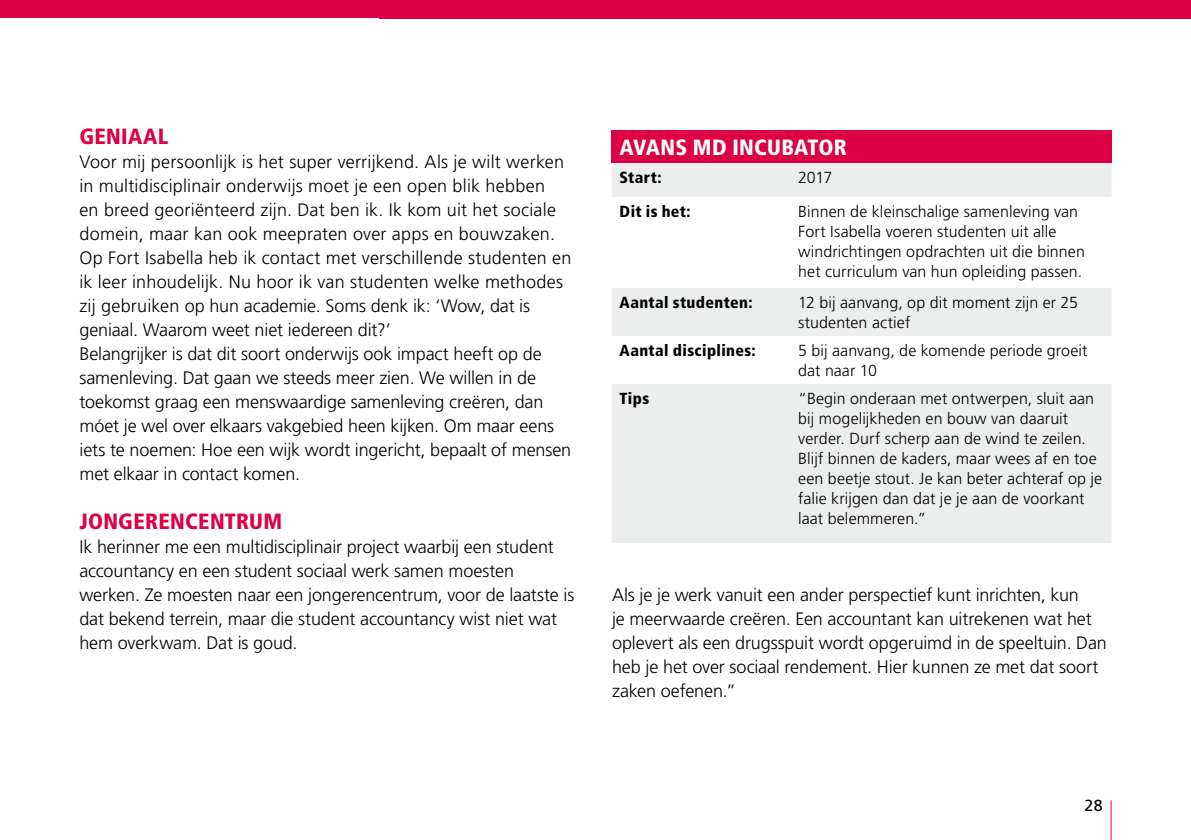
<style>
.page{position:relative;width:1191px;height:840px;background:#fff}
.page>*{position:absolute;margin:0;border:0;box-sizing:border-box;transform-origin:0 0}
.t1{font:900 condensed 22px "Frutiger LT Std";letter-spacing:.015em;color:#dc0046}
.t2{font:900 condensed 22px "Frutiger LT Std";letter-spacing:.01em;color:#fff}
.t3{font:300 18px/24px "Frutiger LT Std";letter-spacing:-.005em;color:#000}
.t4{font:300 16px/20px "Frutiger LT Std";letter-spacing:.005em;color:#000}
.t5{font:900 condensed 16px "Frutiger LT Std";letter-spacing:.025em;color:#000}
.t6{font:16px "Frutiger LT Std";color:#000}
</style>
<div class="page">
<div style="left:0;top:0;width:1191px;height:18px;background:#dc0046"></div>
<hr style="left:1110px;top:799px;width:1px;height:40px;background:#dc0046">
<div style="left:611px;top:130px;width:500px;height:33px;background:#dc0046"></div>
<div style="left:612px;top:163px;width:499px;height:379px;background:#eceded"></div>
<svg style="left:612px;top:197px;width:499px;height:187px"></svg>
<p class="t1" style="left:79px;top:123px;width:91px">GENIAAL</p>
<p class="t3" style="left:79px;top:150px;width:493px">Voor mij persoonlijk is het super verrijkend. Als je wilt werken in multidisciplinair onderwijs moet je een open blik hebben<br>en breed georiënteerd zijn. Dat ben ik. Ik kom uit het sociale domein, maar kan ook meepraten over apps en bouwzaken.<br>Op Fort Isabella heb ik contact met verschillende studenten en ik leer inhoudelijk. Nu hoor ik van studenten welke methodes zij gebruiken op hun academie. Soms denk ik: ‘Wow, dat is geniaal. Waarom weet niet iedereen dit?’<br>Belangrijker is dat dit soort onderwijs ook impact heeft op de samenleving. Dat gaan we steeds meer zien. We willen in de toekomst graag een menswaardige samenleving creëren, dan móet je wel over elkaars vakgebied heen kijken. Om maar eens iets te noemen: Hoe een wijk wordt ingericht, bepaalt of mensen met elkaar in contact komen.</p>
<p class="t1" style="left:79px;top:507px;width:204px">JONGERENCENTRUM</p>
<p class="t3" style="left:79px;top:534px;width:496px">Ik herinner me een multidisciplinair project waarbij een student accountancy en een student sociaal werk samen moesten werken. Ze moesten naar een jongerencentrum, voor de laatste is dat bekend terrein, maar die student accountancy wist niet wat hem overkwam. Dat is goud.</p>
<p class="t2" style="left:619px;top:134px;width:229px">AVANS MD INCUBATOR</p>
<p class="t5" style="left:619px;top:168px;width:43px">Start:</p>
<p class="t4" style="left:798px;top:168px;width:36px">2017</p>
<p class="t5" style="left:619px;top:202px;width:73px">Dit is het:</p>
<p class="t4" style="left:798px;top:202px;width:288px">Binnen de kleinschalige samenleving van Fort Isabella voeren studenten uit alle windrichtingen opdrachten uit die binnen het curriculum van hun opleiding passen.</p>
<p class="t5" style="left:619px;top:292px;width:134px">Aantal studenten:</p>
<p class="t4" style="left:798px;top:292px;width:281px">12 bij aanvang, op dit moment zijn er 25 studenten actief</p>
<p class="t5" style="left:619px;top:340px;width:138px">Aantal disciplines:</p>
<p class="t4" style="left:798px;top:340px;width:291px">5 bij aanvang, de komende periode groeit dat naar 10</p>
<p class="t5" style="left:619px;top:388px;width:31px">Tips</p>
<p class="t4" style="left:798px;top:388px;width:305px">“Begin onderaan met ontwerpen, sluit aan bij mogelijkheden en bouw van daaruit verder. Durf scherp aan de wind te zeilen.<br>Blijf binnen de kaders, maar wees af en toe een beetje stout. Je kan beter achteraf op je falie krijgen dan dat je je aan de voorkant laat belemmeren.”</p>
<p class="t3" style="left:612px;top:582px;width:496px">Als je je werk vanuit een ander perspectief kunt inrichten, kun<br>je meerwaarde creëren. Een accountant kan uitrekenen wat het oplevert als een drugsspuit wordt opgeruimd in de speeltuin. Dan heb je het over sociaal rendement. Hier kunnen ze met dat soort zaken oefenen.”</p>
<p class="t6" style="left:1084px;top:796px;width:19px">28</p>
</div>
